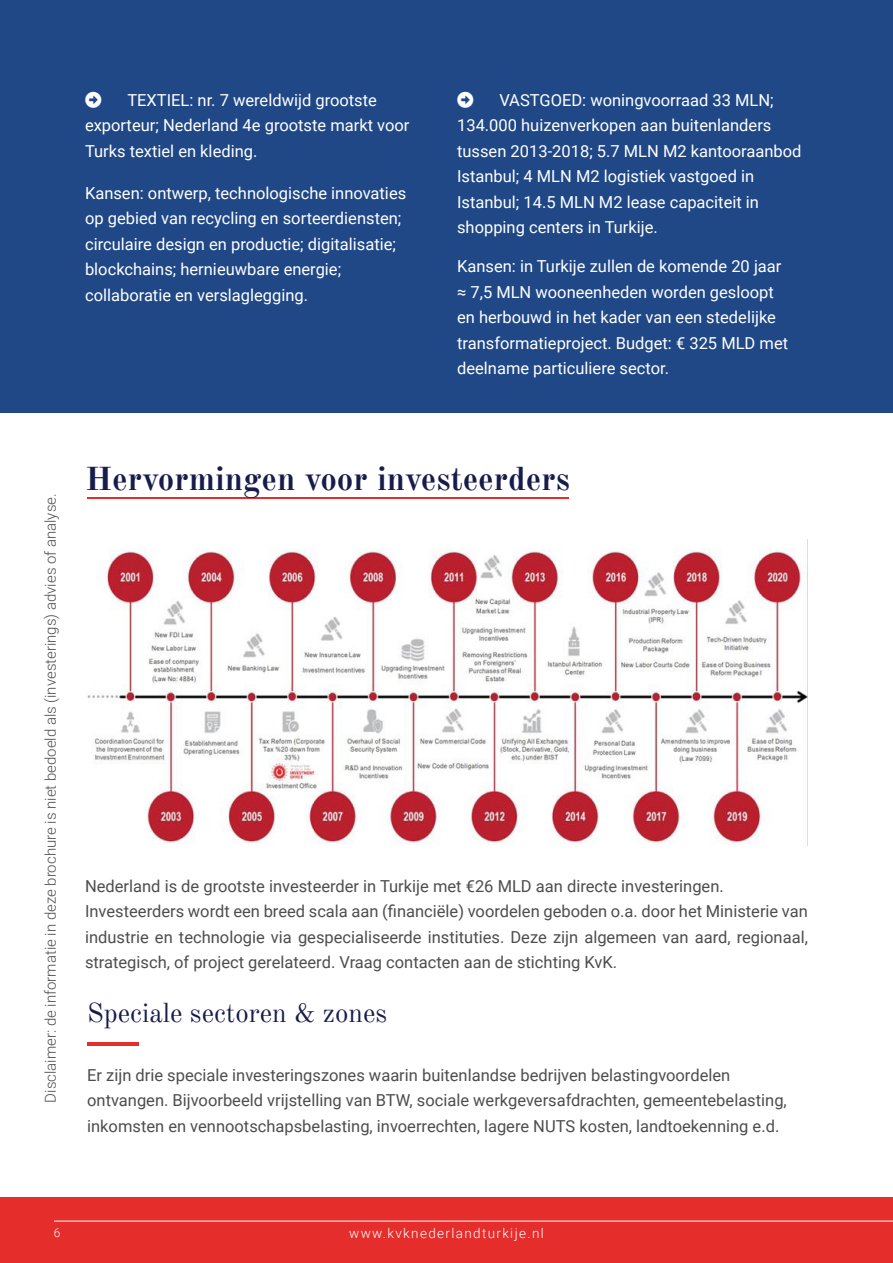
<style>
.page{position:relative;width:893px;height:1263px;background:#fff}
.page>*{position:absolute;margin:0;border:0;box-sizing:border-box;transform-origin:0 0}
.t1{font:700 33px "Old Standard TT";color:#181c4b}
.t2{font:27px "Old Standard TT";color:#181c4b}
.t3{font:16.5px/25.5px "Roboto";color:#fff}
.t4{font:16.5px/25.5px "Roboto";color:#4d4d4f}
.t5{font:300 15px "Roboto";color:#4d4d4f}
.t6{font:300 13.5px "Roboto";letter-spacing:.1em;color:#fff}
.t7{font:300 12px "Roboto";color:#fff}
</style>
<div class="page">
<div style="left:0;top:1197px;width:893px;height:66px;background:#e52e2c"></div>
<div style="left:0;top:0;width:893px;height:412px;background:#204887"></div>
<hr style="left:87px;top:497px;width:481px;height:1px;background:#e52e2c">
<img style="left:87px;top:540px;width:721px;height:306px">
<hr style="left:87px;top:1042px;width:51px;height:4px;background:#e52e2c">
<hr style="left:54px;top:1221px;width:839px;height:1px;background:#fff">
<p class="t3" style="left:85px;top:87px;width:326px;text-indent:42px">TEXTIEL: nr. 7 wereldwijd grootste exporteur; Nederland 4e grootste markt voor<br>Turks textiel en kleding.</p>
<p class="t3" style="left:85px;top:180px;width:323px">Kansen: ontwerp, technologische innovaties op gebied van recycling en sorteerdiensten; circulaire design en productie; digitalisatie; blockchains; hernieuwbare energie; collaboratie en verslaglegging.</p>
<p class="t3" style="left:457px;top:87px;width:346px;text-indent:42px">VASTGOED: woningvoorraad 33 MLN; 134.000 huizenverkopen aan buitenlanders tussen 2013-2018; 5.7 MLN M2 kantooraanbod Istanbul; 4 MLN M2 logistiek vastgoed in Istanbul; 14.5 MLN M2 lease capaciteit in shopping centers in Turkije.</p>
<p class="t3" style="left:457px;top:253px;width:332px">Kansen: in Turkije zullen de komende 20 jaar ≈ 7,5 MLN wooneenheden worden gesloopt en herbouwd in het kader van een stedelijke transformatieproject. Budget: € 325 MLD met deelname particuliere sector.</p>
<p class="t5" style="left:40px;top:1102px;width:610px;rotate:-90deg">Disclaimer: de informatie in deze brochure is niet bedoeld als (investerings) advies of analyse.</p>
<h1 class="t1" style="left:85px;top:453px;width:486px">Hervormingen voor investeerders</h1>
<p class="t4" style="left:85px;top:873px;width:724px">Nederland is de grootste investeerder in Turkije met €26 MLD aan directe investeringen.<br>Investeerders wordt een breed scala aan (financiële) voordelen geboden o.a. door het Ministerie van industrie en technologie via gespecialiseerde instituties. Deze zijn algemeen van aard, regionaal, strategisch, of project gerelateerd. Vraag contacten aan de stichting KvK.</p>
<h2 class="t2" style="left:87px;top:992px;width:301px">Speciale sectoren &amp; zones</h2>
<p class="t4" style="left:87px;top:1061px;width:701px">Er zijn drie speciale investeringszones waarin buitenlandse bedrijven belastingvoordelen ontvangen. Bijvoorbeeld vrijstelling van BTW, sociale werkgeversafdrachten, gemeentebelasting, inkomsten en vennootschapsbelasting, invoerrechten, lagere NUTS kosten, landtoekenning e.d.</p>
<p class="t7" style="left:54px;top:1224px;width:8px">6</p>
<p class="t6" style="left:349px;top:1224px;width:196px">www.kvknederlandturkije.nl</p>
</div>
